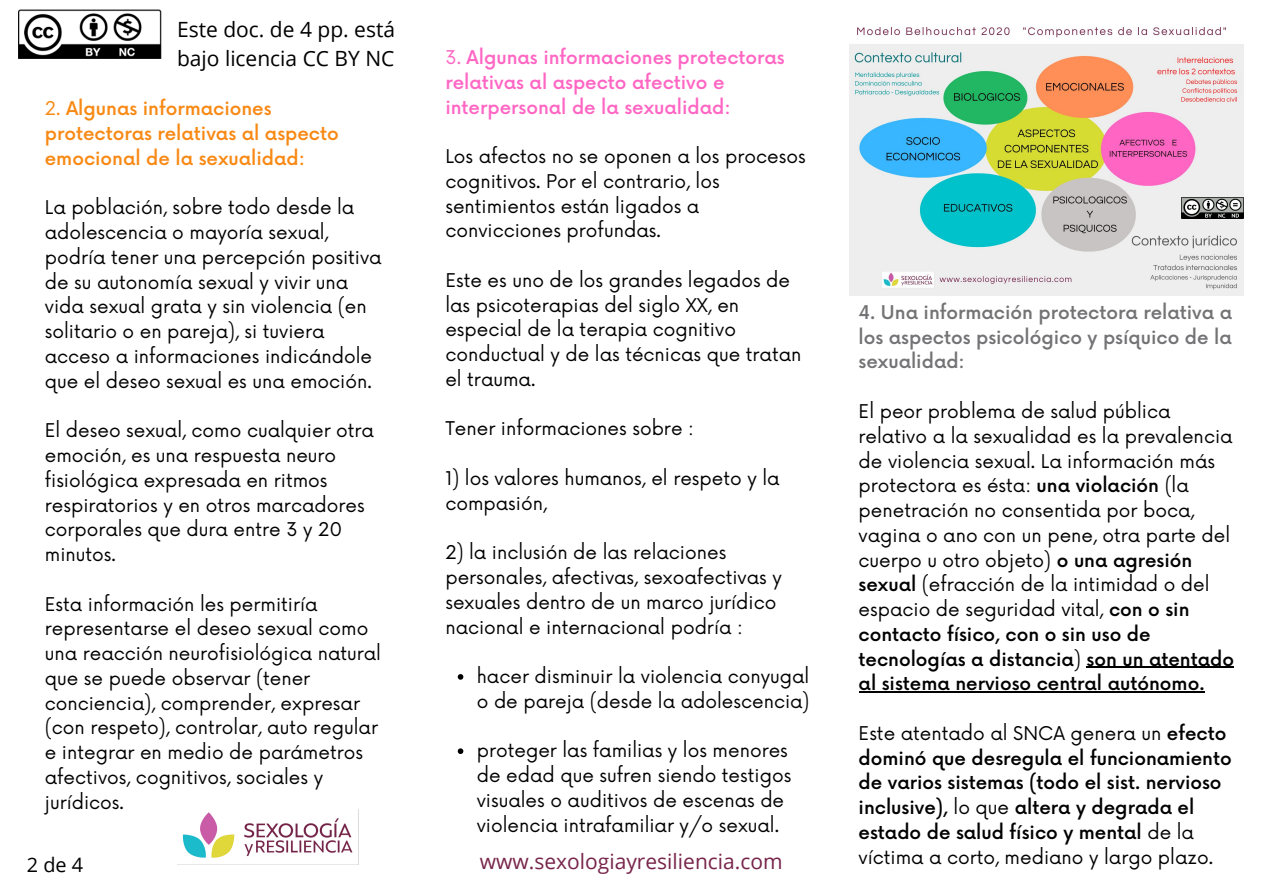
<style>
.page{position:relative;width:1263px;height:894px;background:#fff}
.page>*{position:absolute;margin:0;border:0;box-sizing:border-box;transform-origin:0 0}
.t1{font:21px/29.2px "Open Sans";color:#000}
.t2{font:21px "Open Sans";color:#77254a}
.t3{font:19.95px "Open Sans";color:#000}
.t4{font:18.45px/24.8px "Now";color:#000}
.t5{font:500 18.45px/24.8px "Now";color:#000}
.t6{font:500 18.45px/24.8px "Now";color:#ff66c4}
.t7{font:500 18.45px/24.8px "Now";color:#737274;text-align:justify}
.t8{font:500 18.45px/24.8px "Now";color:#f88914}
.s1{font-weight:400}
.s2{font-weight:500}
</style>
<div class="page">
<img style="left:850px;top:27px;width:394px;height:268px">
<img style="left:1182px;top:197px;width:61px;height:21px">
<img style="left:18px;top:9px;width:144px;height:50px">
<svg style="left:458px;top:674px;width:5px;height:5px"></svg>
<svg style="left:458px;top:748px;width:5px;height:5px"></svg>
<img style="left:182px;top:812px;width:171px;height:46px">
<hr style="left:1086px;top:666px;width:148px;height:1px;background:#000">
<hr style="left:859px;top:691px;width:345px;height:1px;background:#000">
<p class="t1" style="left:177px;top:14px;width:219px">Este doc. de 4 pp. está bajo licencia CC BY NC</p>
<p class="t8" style="left:45px;top:97px;width:295px"><span class="s1">2.</span> Algunas informaciones protectoras relativas al aspecto emocional de la sexualidad:</p>
<p class="t4" style="left:45px;top:196px;width:338px">La población, sobre todo desde la adolescencia o mayoría sexual, podría tener una percepción positiva de su autonomía sexual y vivir una vida sexual grata y sin violencia (en solitario o en pareja), si tuviera acceso a informaciones indicándole que el deseo sexual es una emoción.</p>
<p class="t4" style="left:45px;top:419px;width:331px">El deseo sexual, como cualquier otra emoción, es una respuesta neuro fisiológica expresada en ritmos respiratorios y en otros marcadores corporales que dura entre 3 y 20 minutos.</p>
<p class="t4" style="left:45px;top:592px;width:338px">Esta información les permitiría representarse el deseo sexual como una reacción neurofisiológica natural que se puede observar (tener conciencia), comprender, expresar (con respeto), controlar, auto regular e integrar en medio de parámetros afectivos, cognitivos, sociales y jurídicos.</p>
<p class="t3" style="left:27px;top:850px;width:58px">2de4</p>
<p class="t6" style="left:445px;top:46px;width:341px"><span class="s1">3.</span> Algunas informaciones protectoras relativas al aspecto afectivo e interpersonal de la sexualidad:</p>
<p class="t4" style="left:445px;top:145px;width:362px">Los afectos no se oponen a los procesos cognitivos. Por el contrario, los sentimientos están ligados a convicciones profundas.</p>
<p class="t4" style="left:445px;top:269px;width:358px">Este es uno de los grandes legados de las psicoterapias del siglo XX, en especial de la terapia cognitivo conductual y de las técnicas que tratan el trauma.</p>
<p class="t4" style="left:445px;top:417px;width:250px">Tener informaciones sobre :</p>
<p class="t4" style="left:445px;top:466px;width:336px">1) los valores humanos, el respeto y la compasión,</p>
<p class="t4" style="left:445px;top:541px;width:338px">2) la inclusión de las relaciones personales, afectivas, sexoafectivas y sexuales dentro de un marco jurídico nacional e internacional podría :</p>
<p class="t7" style="left:859px;top:301px;width:375px">4. Una información protectora relativa a los aspectos psicológico y psíquico de la sexualidad:</p>
<p class="t4" style="left:859px;top:400px;width:377px">El peor problema de salud pública relativo a la sexualidad es la prevalencia de violencia sexual. La información más protectora es ésta: <span class="s2">una violación</span> (la penetración no consentida por boca, vagina o ano con un pene, otra parte del cuerpo u otro objeto) <span class="s2">o una agresión sexual</span> (efracción de la intimidad o del espacio de seguridad vital, <span class="s2">con o sin contacto físico, con o sin uso de tecnologías a distancia</span>) <span class="s2">son un atentado al sistema nervioso central autónomo.</span></p>
<p class="t5" style="left:859px;top:721px;width:375px"><span class="s1">Este atentado al SNCA genera un</span> efecto dominó que desregula el funcionamiento de varios sistemas (todo el sist. nervioso inclusive), <span class="s1">lo que</span> altera y degrada el estado de salud físico y mental <span class="s1">de la</span></p>
<p class="t4" style="left:477px;top:664px;width:334px">hacer disminuir la violencia conyugal o de pareja (desde la adolescencia)</p>
<p class="t4" style="left:477px;top:739px;width:316px">proteger las familias y los menores de edad que sufren siendo testigos visuales o auditivos de escenas de violencia intrafamiliar y/o sexual.</p>
<p class="t2" style="left:480px;top:846px;width:304px">www.sexologiayresiliencia.com</p>
<p class="t4" style="left:859px;top:845px;width:356px">víctima a corto, mediano y largo plazo.</p>
</div>
